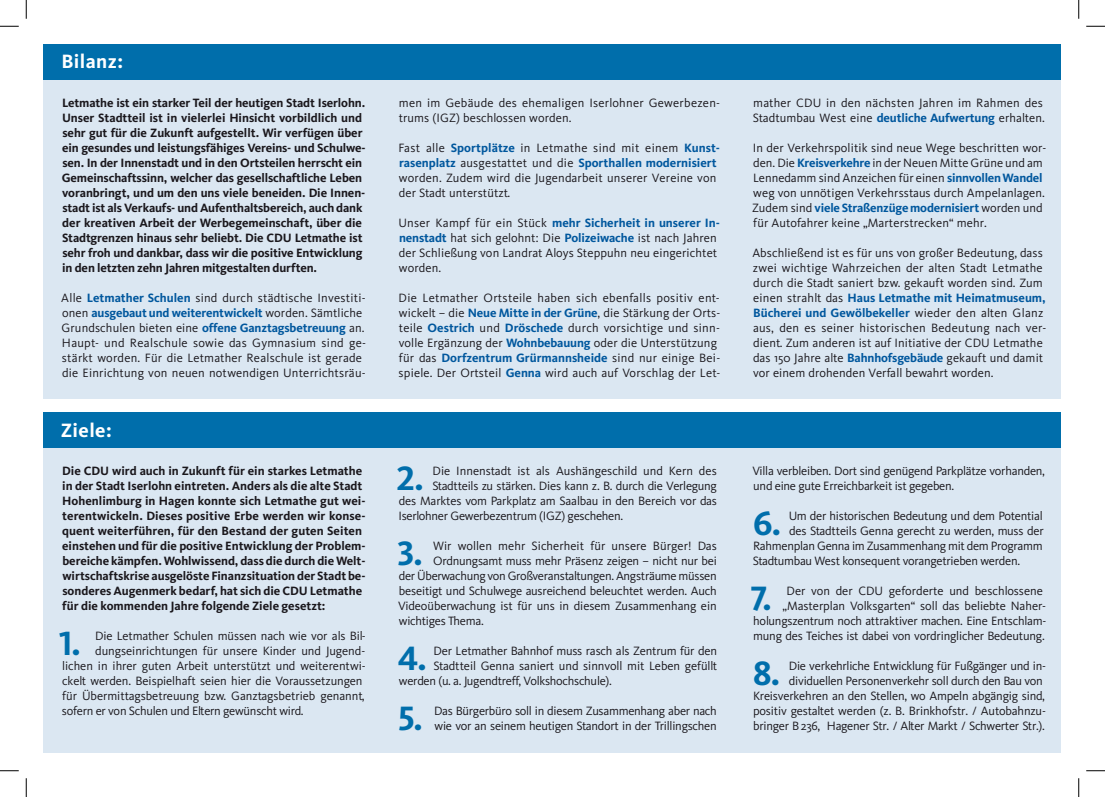
<style>
.page{position:relative;width:1105px;height:797px;background:#fff}
.page>*{position:absolute;margin:0;border:0;box-sizing:border-box;transform-origin:0 0}
.t1{font:35px "Kievit Bold SC";color:#006eab}
.t2{font:700 20px "Kievit";letter-spacing:.02em;color:#fff}
.t3{font:12.5px/15px "Kievit";letter-spacing:-.005em;color:#1a171c}
.t4{font:700 12.5px/15px "Kievit";letter-spacing:-.005em;color:#1a171c}
.t5{font:12.5px/15px "Kievit";letter-spacing:.015em;color:#1a171c}
.t6{font:12.5px/15px "Kievit";letter-spacing:.02em;color:#1a171c}
.s1{font-weight:700;color:#00579d}
</style>
<div class="page">
<div style="left:44px;top:44px;width:1017px;height:354px;background:#dbe7f2"></div>
<div style="left:44px;top:412px;width:1017px;height:341px;background:#dbe7f2"></div>
<div style="left:44px;top:44px;width:1017px;height:35px;background:#006eab"></div>
<div style="left:44px;top:412px;width:1017px;height:36px;background:#006eab"></div>
<svg style="left:0;top:25px;width:19px;height:2px"></svg>
<svg style="left:1086px;top:25px;width:19px;height:2px"></svg>
<svg style="left:0;top:770px;width:19px;height:1px"></svg>
<svg style="left:1086px;top:770px;width:19px;height:1px"></svg>
<svg style="left:25px;top:0;width:2px;height:19px"></svg>
<svg style="left:25px;top:778px;width:2px;height:19px"></svg>
<svg style="left:1078px;top:0;width:1px;height:19px"></svg>
<svg style="left:1078px;top:778px;width:1px;height:19px"></svg>
<h2 class="t2" style="left:62px;top:49px;width:63px">Bilanz:</h2>
<p class="t4" style="left:62px;top:95px;width:305px">Letmathe ist ein starker Teil der heutigen Stadt Iserlohn.<br>Unser Stadtteil ist in vielerlei Hinsicht vorbildlich und sehr gut für die Zukunft aufgestellt. Wir verfügen über ein gesundes und leistungsfähiges Vereins- und Schulwe&shy;sen. In der Innenstadt und in den Ortsteilen herrscht ein Gemeinschaftssinn, welcher das gesellschaftliche Leben voranbringt, und um den uns viele beneiden. Die Innen&shy;stadt ist als Verkaufs- und Aufenthaltsbereich, auch dank der kreativen Arbeit der Werbegemeinschaft, über die Stadtgrenzen hinaus sehr beliebt. Die CDU Letmathe ist sehr froh und dankbar, dass wir die positive Entwicklung in den letzten zehn Jahren mitgestalten durften.</p>
<p class="t6" style="left:61px;top:290px;width:306px">Alle <span class="s1">Letmather Schulen</span> sind durch städtische Investiti&shy;onen <span class="s1">ausgebaut und weiterentwickelt</span> worden. Sämtliche Grundschulen bieten eine <span class="s1">offene Ganztagsbetreuung</span> an.<br>Haupt- und Realschule sowie das Gymnasium sind ge&shy;stärkt worden. Für die Letmather Realschule ist gerade die Einrichtung von neuen notwendigen Unterrichtsräu-</p>
<h2 class="t2" style="left:61px;top:418px;width:52px">Ziele:</h2>
<p class="t4" style="left:62px;top:463px;width:305px">Die CDU wird auch in Zukunft für ein starkes Letmathe in der Stadt Iserlohn eintreten. Anders als die alte Stadt Hohenlimburg in Hagen konnte sich Letmathe gut wei&shy;terentwickeln. Dieses positive Erbe werden wir konse&shy;quent weiterführen, für den Bestand der guten Seiten einstehen und für die positive Entwicklung der Problem&shy;bereiche kämpfen. Wohlwissend, dass die durch die Welt&shy;wirtschaftskrise ausgelöste Finanzsituation der Stadt be&shy;sonderes Augenmerk bedarf, hat sich die CDU Letmathe für die kommenden Jahre folgende Ziele gesetzt:</p>
<h1 class="t1" style="left:59px;top:623px;width:23px">1.</h1>
<p class="t3" style="left:95px;top:628px;width:272px">Die Letmather Schulen müssen nach wie vor als Bil-</p>
<p class="t3" style="left:95px;top:643px;width:271px">dungseinrichtungen für unsere Kinder und Jugend-</p>
<p class="t3" style="left:62px;top:658px;width:305px">lichen in ihrer guten Arbeit unterstützt und weiterentwi-</p>
<p class="t3" style="left:62px;top:673px;width:302px">ckelt werden. Beispielhaft seien hier die Voraussetzungen</p>
<p class="t3" style="left:62px;top:688px;width:304px">für Übermittagsbetreuung bzw. Ganztagsbetrieb genannt,</p>
<p class="t3" style="left:62px;top:703px;width:243px">sofern er von Schulen und Eltern gewünscht wird.</p>
<p class="t6" style="left:399px;top:95px;width:323px">men im Gebäude des ehemaligen Iserlohner Gewerbezen&shy;trums (IGZ) beschlossen worden.</p>
<p class="t5" style="left:399px;top:140px;width:322px">Fast alle <span class="s1">Sportplätze</span> in Letmathe sind mit einem <span class="s1">Kunst&shy;rasenplatz</span> ausgestattet und die <span class="s1">Sporthallen modernisiert </span>worden. Zudem wird die Jugendarbeit unserer Vereine von der Stadt unterstützt.</p>
<p class="t3" style="left:398px;top:215px;width:323px">Unser Kampf für ein Stück <span class="s1">mehr Sicherheit in unserer In&shy;nenstadt</span> hat sich gelohnt: Die <span class="s1">Polizeiwache</span> ist nach Jahren der Schließung von Landrat Aloys Steppuhn neu eingerichtet worden.</p>
<p class="t5" style="left:399px;top:290px;width:323px">Die Letmather Ortsteile haben sich ebenfalls positiv ent&shy;wickelt – die <span class="s1">Neue Mitte in der Grüne</span>, die Stärkung der Orts&shy;teile <span class="s1">Oestrich</span> und <span class="s1">Dröschede</span> durch vorsichtige und sinn&shy;volle Ergänzung der <span class="s1">Wohnbebauung</span> oder die Unterstützung für das <span class="s1">Dorfzentrum Grürmannsheide</span> sind nur einige Bei&shy;spiele. Der Ortsteil <span class="s1">Genna</span> wird auch auf Vorschlag der Let-</p>
<p class="t6" style="left:753px;top:95px;width:294px">mather CDU in den nächsten Jahren im Rahmen des<br>Stadtumbau West eine <span class="s1">deutliche Aufwertung</span> erhalten.</p>
<p class="t3" style="left:752px;top:140px;width:295px">In der Verkehrspolitik sind neue Wege beschritten wor&shy;den. Die <span class="s1">Kreisverkehre</span> in der Neuen Mitte Grüne und am Lennedamm sind Anzeichen für einen <span class="s1">sinnvollen Wandel </span>weg von unnötigen Verkehrsstaus durch Ampelanlagen.<br>Zudem sind <span class="s1">viele Straßenzüge modernisiert</span> worden und für Autofahrer keine „Marterstrecken“ mehr.</p>
<p class="t3" style="left:752px;top:245px;width:295px">Abschließend ist es für uns von großer Bedeutung, dass zwei wichtige Wahrzeichen der alten Stadt Letmathe durch die Stadt saniert bzw. gekauft worden sind. Zum einen strahlt das <span class="s1">Haus Letmathe mit Heimatmuseum, Bücherei und Gewölbekeller</span> wieder den alten Glanz aus, den es seiner historischen Bedeutung nach ver&shy;dient. Zum anderen ist auf Initiative der CDU Letmathe das 150 Jahre alte <span class="s1">Bahnhofsgebäude</span> gekauft und damit vor einem drohenden Verfall bewahrt worden.</p>
<h1 class="t1" style="left:397px;top:458px;width:29px">2.</h1>
<p class="t3" style="left:433px;top:463px;width:286px">Die Innenstadt ist als Aushängeschild und Kern des</p>
<p class="t3" style="left:432px;top:478px;width:286px">Stadtteils zu stärken. Dies kann z. B. durch die Verlegung</p>
<p class="t3" style="left:399px;top:493px;width:320px">des Marktes vom Parkplatz am Saalbau in den Bereich vor das</p>
<p class="t3" style="left:399px;top:508px;width:226px">Iserlohner Gewerbezentrum (IGZ) geschehen.</p>
<h1 class="t1" style="left:398px;top:533px;width:27px">3.</h1>
<p class="t3" style="left:433px;top:538px;width:285px">Wir wollen mehr Sicherheit für unsere Bürger! Das</p>
<p class="t3" style="left:433px;top:553px;width:285px">Ordnungsamt muss mehr Präsenz zeigen – nicht nur bei</p>
<p class="t3" style="left:399px;top:568px;width:319px">der Überwachung von Großveranstaltungen. Angsträume müssen</p>
<p class="t3" style="left:399px;top:583px;width:319px">beseitigt und Schulwege ausreichend beleuchtet werden. Auch</p>
<p class="t3" style="left:398px;top:598px;width:320px">Videoüberwachung ist für uns in diesem Zusammenhang ein</p>
<p class="t3" style="left:399px;top:613px;width:86px">wichtiges Thema.</p>
<h1 class="t1" style="left:398px;top:638px;width:31px">4.</h1>
<p class="t3" style="left:434px;top:643px;width:285px">Der Letmather Bahnhof muss rasch als Zentrum für den</p>
<p class="t3" style="left:433px;top:658px;width:285px">Stadtteil Genna saniert und sinnvoll mit Leben gefüllt</p>
<p class="t3" style="left:399px;top:673px;width:215px">werden (u. a. Jugendtreff, Volkshochschule).</p>
<h1 class="t1" style="left:399px;top:698px;width:26px">5.</h1>
<p class="t3" style="left:434px;top:703px;width:284px">Das Bürgerbüro soll in diesem Zusammenhang aber nach wie vor an seinem heutigen Standort in der Trillingschen</p>
<p class="t3" style="left:753px;top:463px;width:294px">Villa verbleiben. Dort sind genügend Parkplätze vorhanden, und eine gute Erreichbarkeit ist gegeben.</p>
<h1 class="t1" style="left:753px;top:503px;width:30px">6.</h1>
<p class="t3" style="left:789px;top:508px;width:255px">Um der historischen Bedeutung und dem Potential</p>
<p class="t3" style="left:789px;top:523px;width:256px">des Stadtteils Genna gerecht zu werden, muss der</p>
<p class="t3" style="left:753px;top:538px;width:291px">Rahmenplan Genna im Zusammenhang mit dem Programm</p>
<p class="t3" style="left:753px;top:553px;width:269px">Stadtumbau West konsequent vorangetrieben werden.</p>
<h1 class="t1" style="left:751px;top:578px;width:23px">7.</h1>
<p class="t3" style="left:753px;top:583px;width:295px;text-align:right">Der von der CDU geforderte und beschlossene „Masterplan Volksgarten“ soll das beliebte Naher&shy;holungszentrum noch attraktiver machen. Eine Entschlam&shy;mung des Teiches ist dabei von vordringlicher Bedeutung.</p>
<h1 class="t1" style="left:753px;top:653px;width:29px">8.</h1>
<p class="t3" style="left:753px;top:658px;width:294px;text-align:right">Die verkehrliche Entwicklung für Fußgänger und in&shy;dividuellen Personenverkehr soll durch den Bau von Kreisverkehren an den Stellen, wo Ampeln abgängig sind, positiv gestaltet werden (z. B. Brinkhofstr. / Autobahnzu&shy;bringer B 236, Hagener Str. / Alter Markt / Schwerter Str.).</p>
</div>
